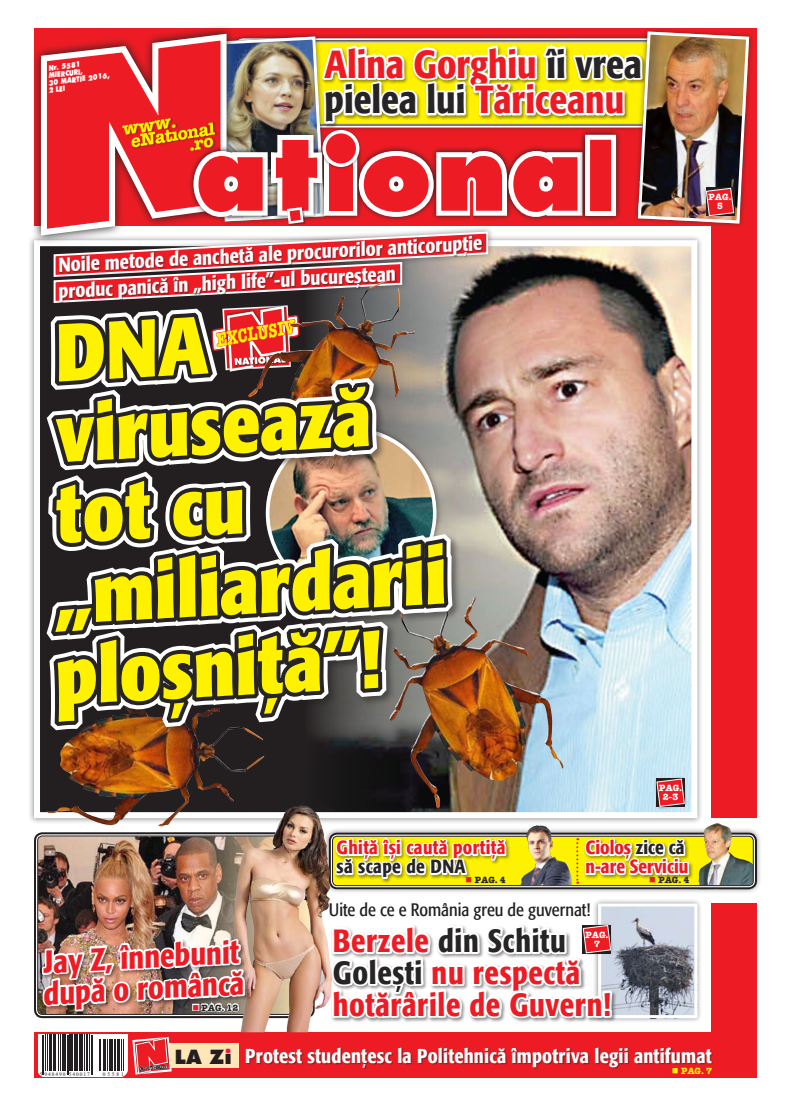
<style>
.page{position:relative;width:791px;height:1106px;background:#fff}
.page>*{position:absolute;margin:0;border:0;box-sizing:border-box;transform-origin:0 0}
.t1{font:100.7px "Futura Extra Bold Rom";color:#ed1c24}
.t2{font:700 condensed 80.6px/80.6px "R Formata";color:#fff200}
.t3{font:500 condensed 38.9px/35.6px "R Formata";color:#ed1c24}
.t4{font:500 condensed 32px/31.9px "R Formata";letter-spacing:.02em;color:#ed1c24}
.t5{font:500 condensed 31.6px/31.6px "R Formata";color:#ed1c24}
.t6{font:500 condensed 20px/26px "R Formata";letter-spacing:.01em;color:#fff}
.t7{font:19.6px "American Type Writer Bold Rom";color:#fff200;scale:.73 1}
.t8{font:500 condensed 19px/19px "R Formata";color:#ed1c24}
.t9{font:500 condensed 19px "R Formata";letter-spacing:.02em;color:#ed1c24}
.t10{font:500 condensed 19px "R Formata";letter-spacing:.02em;color:#272425}
.t11{font:18px "R Formata Condensed";color:#231f20}
.t12{font:17.6px "American Type Writer Bold Rom";color:#fff200}
.t13{font:9px "American Type Writer Bold Rom";color:#272425}
.t14{font:9px/9px "American Type Writer Bold Rom";color:#fff;text-align:center}
.t15{font:9px "American Type Writer Bold Rom";color:#fff200}
.t16{font:7.3px/7.3px "Futura Extra Bold Rom";color:#fff;scale:.8 1}
.t17{font:5.5px "Times New Roman";letter-spacing:.18em;color:#231f20}
.s1{color:#272425}
.s2{font-size:70.7px}
.s3{color:#ed1c24}
.s4{font-family:"Futura Extra Bold Rom";font-weight:400;font-stretch:normal;font-size:19.1px;color:#231f20}
</style>
<div class="page">
<div style="left:712px;top:28px;width:45px;height:790px;background:#ed1c24"></div>
<div style="left:712px;top:903px;width:45px;height:174px;background:#ed1c24"></div>
<div style="left:323px;top:827px;width:468px;height:102px;background:#231f20;opacity:.5"></div>
<div style="left:632px;top:26px;width:127px;height:207px;background:#231f20;opacity:.5"></div>
<svg style="left:31px;top:28px;width:5px;height:222px"></svg>
<svg style="left:751px;top:128px;width:8px;height:105px"></svg>
<img style="left:36px;top:26px;width:715px;height:1052px">
<p class="t16" style="left:45px;top:65px;width:80px;text-indent:3px;rotate:-7deg">Nr. 5581 miercuri,<br>30 martie 2016,<br>2 LEI</p>
<p class="t12" style="left:121px;top:119px;width:56px;rotate:-9deg">www.</p>
<h3 class="t3" style="left:325px;top:47px;width:319px">Alina Gorghiu <span class="s1">îi vrea pielea lui</span> Tăriceanu</h3>
<h1 class="t1" style="left:195px;top:111px;width:389px">at<span class="s2">I</span>ona</h1>
<p class="t6" style="left:56px;top:253px;width:427px;rotate:-3deg">Noile metode de anchetă ale procurorilor anticorupție produc panică în „high life”-ul bucureștean</p>
<h2 class="t2" style="left:35px;top:315px;width:397px;rotate:-3deg">DNA virusează tot cu „miliardarii ploșniță”!</h2>
<p class="t7" style="left:214px;top:328px;width:111px;rotate:-10deg">EXCLUSIV</p>
<p class="t14" style="left:708px;top:193px;width:24px">PAG.<br>5</p>
<h3 class="t5" style="left:41px;top:947px;width:202px;rotate:-3deg">Jay Z, înnebunit după o româncă</h3>
<p class="t13" style="left:192px;top:1001px;width:48px"><span class="s3">■</span> PAG. 12</p>
<p class="t14" style="left:659px;top:783px;width:24px">PAG.<br>2-3</p>
<p class="t9" style="left:336px;top:837px;width:171px">Ghiţă îşi caută portiţă</p>
<p class="t10" style="left:336px;top:856px;width:131px">să scape de DNA</p>
<p class="t13" style="left:466px;top:873px;width:42px"><span class="s3">■</span> PAG. 4</p>
<p class="t13" style="left:649px;top:873px;width:42px"><span class="s3">■</span> PAG. 4</p>
<p class="t8" style="left:585px;top:838px;width:104px">Cioloș <span class="s1">zice că </span>n-are Serviciu</p>
<p class="t11" style="left:329px;top:900px;width:263px">Uite de ce e România greu de guvernat!</p>
<h3 class="t4" style="left:333px;top:925px;width:280px">Berzele <span class="s1">din Schitu<br>Goleşti</span> nu respectă hotărârile de Guvern!</h3>
<p class="t14" style="left:585px;top:929px;width:24px">PAG.<br>7</p>
<p class="t17" style="left:40px;top:1070px;width:52px">5 948490 540017</p>
<p class="t17" style="left:103px;top:1070px;width:22px">0525831</p>
<p class="t6" style="left:175px;top:1043px;width:538px"><span class="s4">La Zi</span> Protest studenţesc la Politehnică împotriva legii antifumat</p>
<p class="t15" style="left:672px;top:1065px;width:42px">■ PAG. 7</p>
</div>
